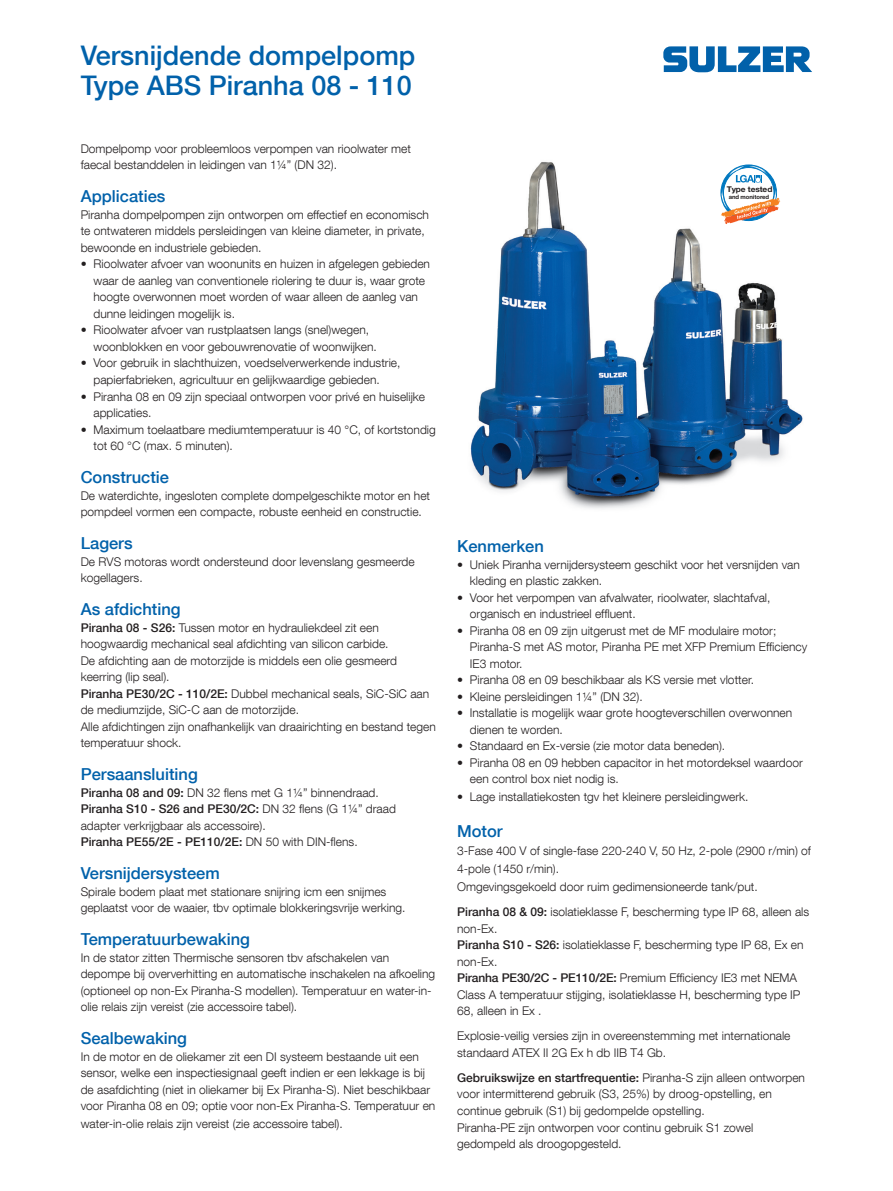
<style>
.page{position:relative;width:893px;height:1191px;background:#fff}
.page>*{position:absolute;margin:0;border:0;box-sizing:border-box;transform-origin:0 0}
.t1{font:500 27px/30px "Helvetica Neue LT Com";color:#0161aa}
.Subtitle{font:500 16.5px "Helvetica Neue LT Com";color:#0161aa}
.Body_text{font:300 12px/16.5px "Helvetica Neue LT Com";color:#231f20}
.Body_text-2{font:500 12px "Helvetica Neue LT Com";color:#231f20}
.t2{font:700 7.95px "Helvetica Neue LT Com";letter-spacing:-.01em;color:#231f20;scale:1.05 1}
.t3{font:700 6px "Helvetica Neue LT Com";letter-spacing:-.01em;color:#231f20}
.s1{font-weight:500}
.s2{font-weight:300}
</style>
<div class="page">
<svg style="left:663px;top:46px;width:149px;height:26px"></svg>
<img style="left:470px;top:162px;width:333px;height:347px">
<svg style="left:721px;top:165px;width:59px;height:59px"></svg>
<p class="t1" style="left:81px;top:40px;width:336px">Versnijdende dompelpomp<br>Type ABS Piranha 08 - 110</p>
<p class="Body_text" style="left:81px;top:140px;width:332px">Dompelpomp voor probleemloos verpompen van rioolwater met</p>
<p class="Body_text" style="left:81px;top:157px;width:258px">faecal bestanddelen in leidingen van 1¼” (DN 32).</p>
<p class="Subtitle" style="left:81px;top:187px;width:86px">Applicaties</p>
<p class="Body_text" style="left:81px;top:206px;width:350px">Piranha dompelpompen zijn ontworpen om effectief en economisch te ontwateren middels persleidingen van kleine diameter, in private, bewoonde en industriele gebieden.</p>
<p class="Body_text" style="left:93px;top:256px;width:338px;text-indent:-13px">• Rioolwater afvoer van woonunits en huizen in afgelegen gebieden waar de aanleg van conventionele riolering te duur is, waar grote hoogte overwonnen moet worden of waar alleen de aanleg van dunne leidingen mogelijk is.</p>
<p class="Body_text" style="left:93px;top:322px;width:285px;text-indent:-13px">• Rioolwater afvoer van rustplaatsen langs (snel)wegen, woonblokken en voor gebouwrenovatie of woonwijken.</p>
<p class="Body_text" style="left:93px;top:355px;width:308px;text-indent:-13px">• Voor gebruik in slachthuizen, voedselverwerkende industrie, papierfabrieken, agricultuur en gelijkwaardige gebieden.</p>
<p class="Body_text" style="left:93px;top:388px;width:333px;text-indent:-13px">• Piranha 08 en 09 zijn speciaal ontworpen voor privé en huiselijke applicaties.</p>
<p class="Body_text" style="left:93px;top:421px;width:344px;text-indent:-13px">• Maximum toelaatbare mediumtemperatuur is 40 °C, of kortstondig tot 60 °C (max. 5 minuten).</p>
<p class="Subtitle" style="left:81px;top:467px;width:90px">Constructie</p>
<p class="Body_text" style="left:81px;top:487px;width:351px">De waterdichte, ingesloten complete dompelgeschikte motor en het pompdeel vormen een compacte, robuste eenheid en constructie.</p>
<p class="Subtitle" style="left:81px;top:533px;width:53px">Lagers</p>
<p class="Body_text" style="left:81px;top:553px;width:335px">De RVS motoras wordt ondersteund door levenslang gesmeerde kogellagers.</p>
<p class="Subtitle" style="left:81px;top:599px;width:101px">As afdichting</p>
<p class="Body_text" style="left:81px;top:619px;width:309px"><span class="s1">Piranha 08 - S26:</span> Tussen motor en hydrauliekdeel zit een hoogwaardig mechanical seal afdichting van silicon carbide.</p>
<p class="Body_text" style="left:81px;top:652px;width:318px">De afdichting aan de motorzijde is middels een olie gesmeerd keerring (lip seal).</p>
<p class="Body_text" style="left:81px;top:685px;width:350px"><span class="s1">Piranha PE30/2C - 110/2E:</span> Dubbel mechanical seals, SiC-SiC aan de mediumzijde, SiC-C aan de motorzijde.</p>
<p class="Body_text" style="left:81px;top:718px;width:357px">Alle afdichtingen zijn onafhankelijk van draairichting en bestand tegen temperatuur shock.</p>
<p class="Subtitle" style="left:81px;top:764px;width:119px">Persaansluiting</p>
<p class="Body_text" style="left:81px;top:784px;width:300px"><span class="s1">Piranha 08 and 09:</span> DN 32 flens met G 1¼” binnendraad.</p>
<p class="Body_text" style="left:81px;top:800px;width:317px"><span class="s1">Piranha S10 - S26 and PE30/2C:</span> DN 32 flens (G 1¼” draad adapter verkrijgbaar als accessoire).</p>
<p class="Body_text-2" style="left:81px;top:834px;width:278px">Piranha PE55/2E - PE110/2E: <span class="s2">DN 50 with DIN-flens.</span></p>
<p class="Subtitle" style="left:81px;top:863px;width:141px">Versnijdersysteem</p>
<p class="Body_text" style="left:81px;top:883px;width:326px">Spirale bodem plaat met stationare snijring icm een snijmes geplaatst voor de waaier, tbv optimale blokkeringsvrije werking.</p>
<p class="Subtitle" style="left:81px;top:929px;width:171px">Temperatuurbewaking</p>
<p class="Body_text" style="left:81px;top:949px;width:356px">In de stator zitten Thermische sensoren tbv afschakelen van depompe bij oververhitting en automatische inschakelen na afkoeling (optioneel op non-Ex Piranha-S modellen). Temperatuur en water-in&shy;olie relais zijn vereist (zie accessoire tabel).</p>
<p class="Subtitle" style="left:81px;top:1028px;width:108px">Sealbewaking</p>
<p class="Body_text" style="left:81px;top:1048px;width:356px">In de motor en de oliekamer zit een DI systeem bestaande uit een sensor, welke een inspectiesignaal geeft indien er een lekkage is bij de asafdichting (niet in oliekamer bij Ex Piranha-S). Niet beschikbaar voor Piranha 08 en 09; optie voor non-Ex Piranha-S. Temperatuur en</p>
<p class="Body_text" style="left:81px;top:1115px;width:264px">water-in-olie relais zijn vereist (zie accessoire tabel).</p>
<p class="t2" style="left:727px;top:184px;width:45px">Type tested</p>
<p class="t3" style="left:729px;top:193px;width:42px">and monitored</p>
<p class="Subtitle" style="left:457px;top:536px;width:88px">Kenmerken</p>
<p class="Body_text" style="left:470px;top:556px;width:332px;text-indent:-13px">• Uniek Piranha vernijdersysteem geschikt voor het versnijden van kleding en plastic zakken.</p>
<p class="Body_text" style="left:470px;top:589px;width:302px;text-indent:-13px">• Voor het verpompen van afvalwater, rioolwater, slachtafval, organisch en industrieel effluent.</p>
<p class="Body_text" style="left:470px;top:622px;width:339px;text-indent:-13px">• Piranha 08 en 09 zijn uitgerust met de MF modulaire motor;<br>Piranha-S met AS motor, Piranha PE met XFP Premium Efficiency<br>IE3 motor.</p>
<p class="Body_text" style="left:457px;top:671px;width:298px">• Piranha 08 en 09 beschikbaar als KS versie met vlotter.</p>
<p class="Body_text" style="left:457px;top:688px;width:187px">• Kleine persleidingen 1¼” (DN 32).</p>
<p class="Body_text" style="left:470px;top:704px;width:324px;text-indent:-13px">• Installatie is mogelijk waar grote hoogteverschillen overwonnen dienen te worden.</p>
<p class="Body_text" style="left:457px;top:737px;width:270px">• Standaard en Ex-versie (zie motor data beneden).</p>
<p class="Body_text" style="left:470px;top:754px;width:335px;text-indent:-13px">• Piranha 08 en 09 hebben capacitor in het motordeksel waardoor een control box niet nodig is.</p>
<p class="Body_text" style="left:457px;top:788px;width:293px">• Lage installatiekosten tgv het kleinere persleidingwerk.</p>
<p class="Subtitle" style="left:457px;top:821px;width:47px">Motor</p>
<p class="Body_text" style="left:457px;top:842px;width:355px;line-height:18px">3-Fase 400 V of single-fase 220-240 V, 50 Hz, 2-pole (2900 r/min) of<br>4-pole (1450 r/min).</p>
<p class="Body_text" style="left:457px;top:878px;width:302px">Omgevingsgekoeld door ruim gedimensioneerde tank/put.</p>
<p class="Body_text" style="left:457px;top:903px;width:354px"><span class="s1">Piranha 08 &amp; 09:</span> isolatieklasse F, bescherming type IP 68, alleen als non-Ex.</p>
<p class="Body_text" style="left:457px;top:936px;width:348px"><span class="s1">Piranha S10 - S26:</span> isolatieklasse F, bescherming type IP 68, Ex en non-Ex.</p>
<p class="Body_text" style="left:457px;top:969px;width:342px"><span class="s1">Piranha PE30/2C - PE110/2E:</span> Premium Efficiency IE3 met NEMA</p>
<p class="Body_text" style="left:457px;top:986px;width:345px">Class A temperatuur stijging, isolatieklasse H, bescherming type IP<br>68, alleen in Ex .</p>
<p class="Body_text" style="left:457px;top:1027px;width:335px">Explosie-veilig versies zijn in overeenstemming met internationale standaard ATEX II 2G Ex h db IIB T4 Gb.</p>
<p class="Body_text" style="left:457px;top:1069px;width:349px"><span class="s1">Gebruikswijze en startfrequentie:</span> Piranha-S zijn alleen ontworpen voor intermitterend gebruik (S3, 25%) by droog-opstelling, en continue gebruik (S1) bij gedompelde opstelling.<br>Piranha-PE zijn ontworpen voor continu gebruik S1 zowel gedompeld als droogopgesteld.</p>
</div>
